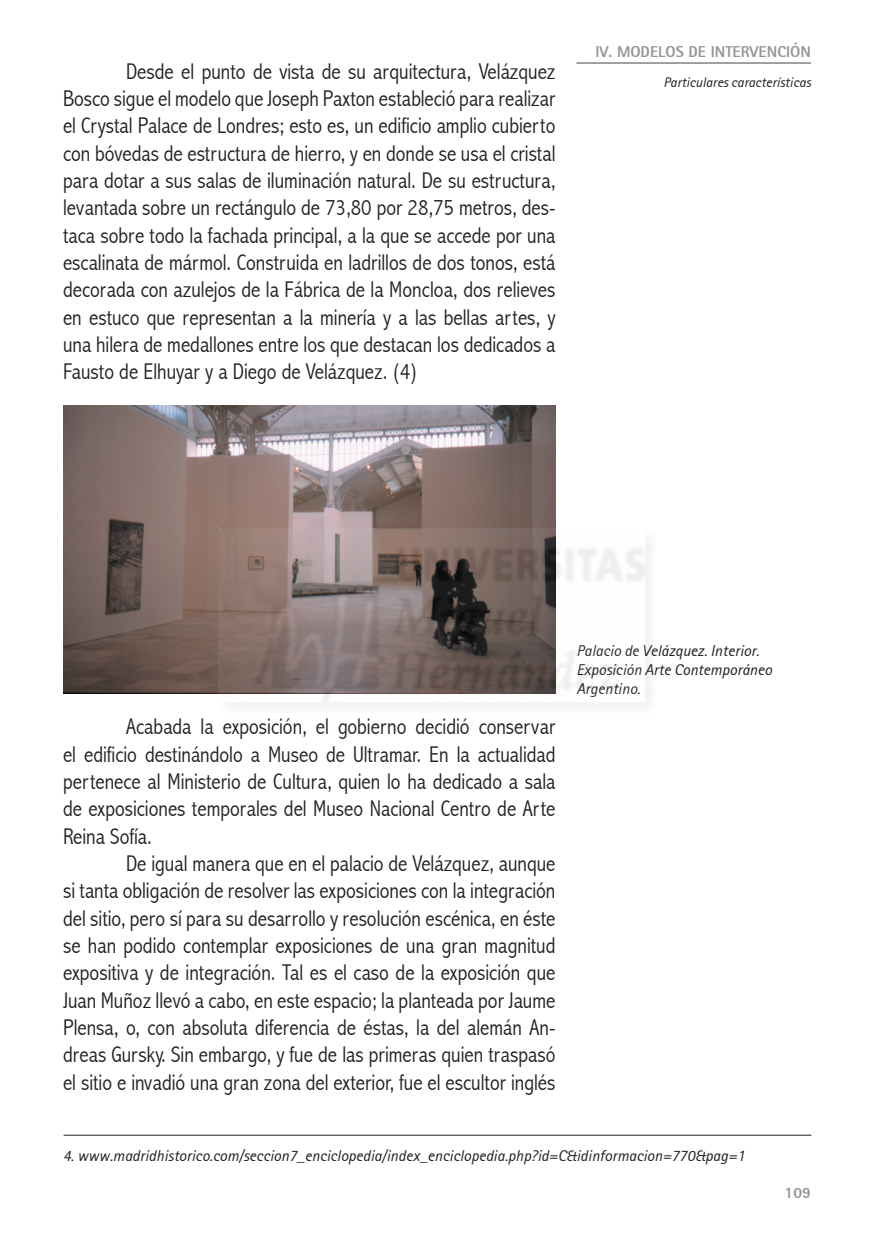
<style>
.page{position:relative;width:874px;height:1241px;background:#fff}
.page>*{position:absolute;margin:0;border:0;box-sizing:border-box;transform-origin:0 0}
.t1{font:300 condensed 22.75px/27.3px "Abadi";color:#231f20;text-align:justify}
.t2{font:italic 15.75px/18.9px "Rotis Sans Serif";color:#231f20}
.t3{font:800 15.75px "Rotis Sans Serif";color:#939598}
.t4{font:italic 14px "Rotis Sans Serif";color:#231f20}
</style>
<div class="page">
<hr style="left:576px;top:62px;width:234px;height:2px;background:#939598">
<img style="left:63px;top:405px;width:492px;height:288px">
<hr style="left:64px;top:1134px;width:747px;height:1px;background:#231f20">
<img style="left:218px;top:528px;width:432px;height:178px">
<p class="t1" style="left:63px;top:58px;width:493px;text-indent:63px">Desde el punto de vista de su arquitectura, Velázquez Bosco sigue el modelo que Joseph Paxton estableció para realizar el Crystal Palace de Londres; esto es, un edificio amplio cubierto con bóvedas de estructura de hierro, y en donde se usa el cristal para dotar a sus salas de iluminación natural. De su estructura, levantada sobre un rectángulo de 73,80 por 28,75 metros, des&shy;taca sobre todo la fachada principal, a la que se accede por una escalinata de mármol. Construida en ladrillos de dos tonos, está decorada con azulejos de la Fábrica de la Moncloa, dos relieves en estuco que representan a la minería y a las bellas artes, y una hilera de medallones entre los que destacan los dedicados a Fausto de Elhuyar y a Diego de Velázquez. (4)</p>
<p class="t3" style="left:595px;top:41px;width:217px">IV. MODELOS DE INTERVENCIÓN</p>
<p class="t4" style="left:663px;top:74px;width:149px">Particulares características</p>
<p class="t1" style="left:63px;top:713px;width:493px;text-indent:63px">Acabada la exposición, el gobierno decidió conservar el edificio destinándolo a Museo de Ultramar. En la actualidad pertenece al Ministerio de Cultura, quien lo ha dedicado a sala de exposiciones temporales del Museo Nacional Centro de Arte Reina Sofía.</p>
<p class="t1" style="left:63px;top:849px;width:493px;text-indent:63px">De igual manera que en el palacio de Velázquez, aunque si tanta obligación de resolver las exposiciones con la integración del sitio, pero sí para su desarrollo y resolución escénica, en éste se han podido contemplar exposiciones de una gran magnitud expositiva y de integración. Tal es el caso de la exposición que Juan Muñoz llevó a cabo, en este espacio; la planteada por Jaume Plensa, o, con absoluta diferencia de éstas, la del alemán An&shy;dreas Gursky. Sin embargo, y fue de las primeras quien traspasó el sitio e invadió una gran zona del exterior, fue el escultor inglés</p>
<p class="t2" style="left:576px;top:641px;width:197px">Palacio de Velázquez. Interior.<br>Exposición Arte Contemporáneo<br>Argentino.</p>
<p class="t2" style="left:63px;top:1146px;width:683px">4. www.madridhistorico.com/seccion7_enciclopedia/index_enciclopedia.php?id=C&amp;idinformacion=770&amp;pag=1</p>
<p class="t3" style="left:784px;top:1181px;width:28px">109</p>
</div>
